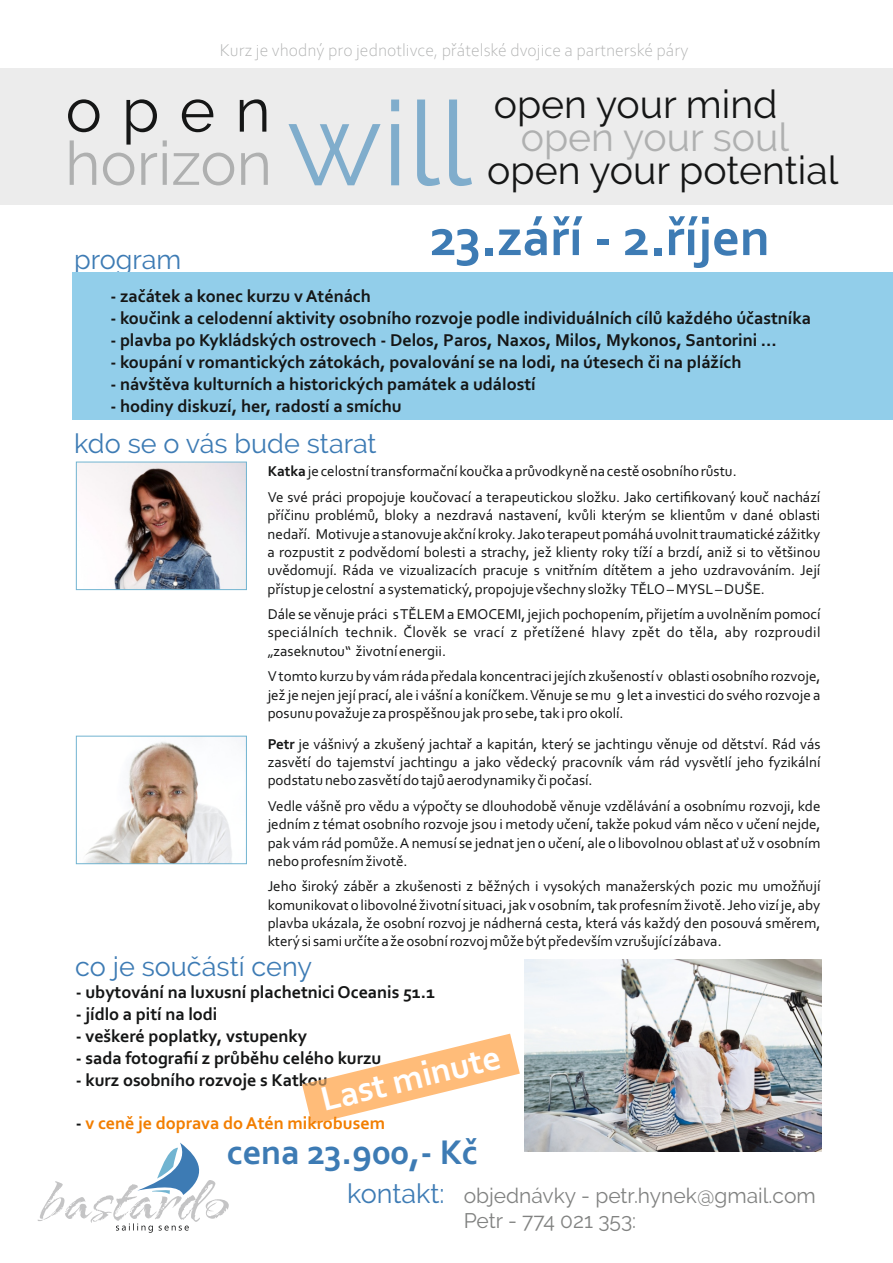
<style>
.page{position:relative;width:893px;height:1263px;background:#fff}
.page>*{position:absolute;margin:0;border:0;box-sizing:border-box;transform-origin:0 0}
.t1{font:117.45px "Raleway";color:#80adcc}
.t2{font:60.75px "Raleway";color:#afb0b0}
.t3{font:60.75px "Raleway";color:#151616}
.t4{font:700 54px "Corbel";color:#3d7bb4}
.t5{font:39.15px "Raleway";color:#151616}
.t6{font:39.15px "Raleway";color:#afb0b0}
.t7{font:700 36px "Corbel";color:#3d7bb4}
.t8{font:700 35.7px "Corbel";color:#fff}
.t9{font:27px "Raleway";color:#3d7bb4}
.t10{font:21px/24.6px "Raleway";color:#818281}
.t11{font:700 18px "Corbel";color:#151616}
.t12{font:300 18px "Corbel";color:#afb0b0}
.t13{font:700 18px "Corbel";color:#f27e00}
.t14{font:15px/18.3px "Corbel";color:#151616;text-align:justify}
.s1{font-weight:700}
.s2{color:#151616}
</style>
<div class="page">
<div style="left:0;top:68px;width:893px;height:137px;background:#ececec"></div>
<div style="left:72px;top:273px;width:821px;height:147px;background:#92ceea"></div>
<svg style="left:38px;top:1142px;width:191px;height:91px"></svg>
<img style="left:85px;top:738px;width:160px;height:124px">
<div style="left:76px;top:736px;width:171px;height:128px;border:1px solid #71b4d1"></div>
<img style="left:78px;top:464px;width:167px;height:124px">
<div style="left:76px;top:462px;width:171px;height:128px;border:1px solid #71b4d1"></div>
<img style="left:525px;top:959px;width:296px;height:192px">
<svg style="left:302px;top:1034px;width:218px;height:90px"></svg>
<p class="t12" style="left:220px;top:43px;width:470px">Kurz je vhodný pro jednotlivce, přátelské dvojice a partnerské páry</p>
<h1 class="t1" style="left:287px;top:75px;width:187px">will</h1>
<h3 class="t5" style="left:494px;top:82px;width:285px">open your mind</h3>
<h2 class="t3" style="left:66px;top:75px;width:207px">open</h2>
<h3 class="t6" style="left:521px;top:114px;width:270px">open your soul</h3>
<h2 class="t2" style="left:65px;top:128px;width:208px">horizon</h2>
<h3 class="t5" style="left:487px;top:147px;width:353px">open your potential</h3>
<h3 class="t9" style="left:74px;top:243px;width:109px">program</h3>
<h3 class="t4" style="left:430px;top:215px;width:342px">23.září - 2.říjen</h3>
<p class="t11" style="left:110px;top:289px;width:262px">- začátek a konec kurzu v Aténách</p>
<p class="t11" style="left:110px;top:311px;width:702px">- koučink a celodenní aktivity osobního rozvoje podle individuálních cílů každého účastníka</p>
<p class="t11" style="left:110px;top:333px;width:668px">- plavba po Kykládských ostrovech - Delos, Paros, Naxos, Milos, Mykonos, Santorini ...</p>
<p class="t11" style="left:110px;top:355px;width:633px">- koupání v romantických zátokách, povalování se na lodi, na útesech či na plážích</p>
<p class="t11" style="left:110px;top:377px;width:427px">- návštěva kulturních a historických památek a událostí</p>
<p class="t11" style="left:110px;top:399px;width:293px">- hodiny diskuzí, her, radostí a smíchu</p>
<h3 class="t9" style="left:74px;top:427px;width:304px">kdo se o vás bude starat</h3>
<p class="t14" style="left:268px;top:463px;width:470px"><span class="s1">Katka</span>je celostní transformační koučka a průvodkyně na cestě osobního růstu.</p>
<p class="t14" style="left:268px;top:489px;width:554px">Ve své práci propojuje koučovací a terapeutickou složku. Jako certifikovaný kouč nachází příčinu problémů, bloky a nezdravá nastavení, kvůli kterým se klientům v dané oblasti nedaří. Motivuje a stanovuje akční kroky. Jako terapeut pomáhá uvolnit traumatické zážitky a rozpustit z podvědomí bolesti a strachy, jež klienty roky tíží a brzdí, aniž si to většinou uvědomují. Ráda ve vizualizacích pracuje s vnitřním dítětem a jeho uzdravováním. Její přístup je celostní a systematický, propojuje všechny složky TĚLO – MYSL – DUŠE.</p>
<p class="t14" style="left:268px;top:606px;width:554px">Dále se věnuje práci s TĚLEM a EMOCEMI, jejich pochopením, přijetím a uvolněním pomocí speciálních technik. Člověk se vrací z přetížené hlavy zpět do těla, aby rozproudil „zaseknutou“ životní energii.</p>
<p class="t14" style="left:268px;top:669px;width:554px">V tomto kurzu by vám ráda předala koncentraci jejích zkušeností v oblasti osobního rozvoje, jež je nejen její prací, ale i vášní a koníčkem. Věnuje se mu 9 let a investici do svého rozvoje a posunu považuje za prospěšnou jak pro sebe, tak i pro okolí.</p>
<p class="t14" style="left:268px;top:736px;width:554px"><span class="s1">Petr</span> je vášnivý a zkušený jachtař a kapitán, který se jachtingu věnuje od dětství. Rád vás zasvětí do tajemství jachtingu a jako vědecký pracovník vám rád vysvětlí jeho fyzikální podstatu nebo zasvětí do tajů aerodynamiky či počasí.</p>
<p class="t14" style="left:268px;top:798px;width:554px">Vedle vášně pro vědu a výpočty se dlouhodobě věnuje vzdělávání a osobnímu rozvoji, kde jedním z témat osobního rozvoje jsou i metody učení, takže pokud vám něco v učení nejde, pak vám rád pomůže. A nemusí se jednat jen o učení, ale o libovolnou oblast ať už v osobním nebo profesním životě.</p>
<p class="t14" style="left:268px;top:879px;width:554px">Jeho široký záběr a zkušenosti z běžných i vysokých manažerských pozic mu umožňují komunikovat o libovolné životní situaci, jak v osobním, tak profesním životě. Jeho vizí je, aby plavba ukázala, že osobní rozvoj je nádherná cesta, která vás každý den posouvá směrem, který si sami určíte a že osobní rozvoj může být především vzrušující zábava.</p>
<h3 class="t9" style="left:75px;top:951px;width:238px">co je součástí ceny</h3>
<p class="t11" style="left:76px;top:984px;width:361px">- ubytování na luxusní plachetnici Oceanis 51.1</p>
<p class="t11" style="left:76px;top:1006px;width:143px">- jídlo a pití na lodi</p>
<p class="t11" style="left:76px;top:1028px;width:233px">- veškeré poplatky, vstupenky</p>
<p class="t11" style="left:76px;top:1050px;width:307px">- sada fotografií z průběhu celého kurzu</p>
<p class="t11" style="left:76px;top:1072px;width:253px">- kurz osobního rozvoje s Katkou</p>
<p class="t13" style="left:76px;top:1116px;width:311px"><span class="s2">-</span> v ceně je doprava do Atén mikrobusem</p>
<h3 class="t8" style="left:318px;top:1086px;width:185px;rotate:-14deg">Last minute</h3>
<h3 class="t7" style="left:227px;top:1137px;width:252px">cena 23.900,- Kč</h3>
<h3 class="t10" style="left:464px;top:1183px;width:354px">objednávky - petr.hynek@gmail.com<br>Petr - 774 021 353:</h3>
<h3 class="t9" style="left:347px;top:1178px;width:99px">kontakt:</h3>
</div>
